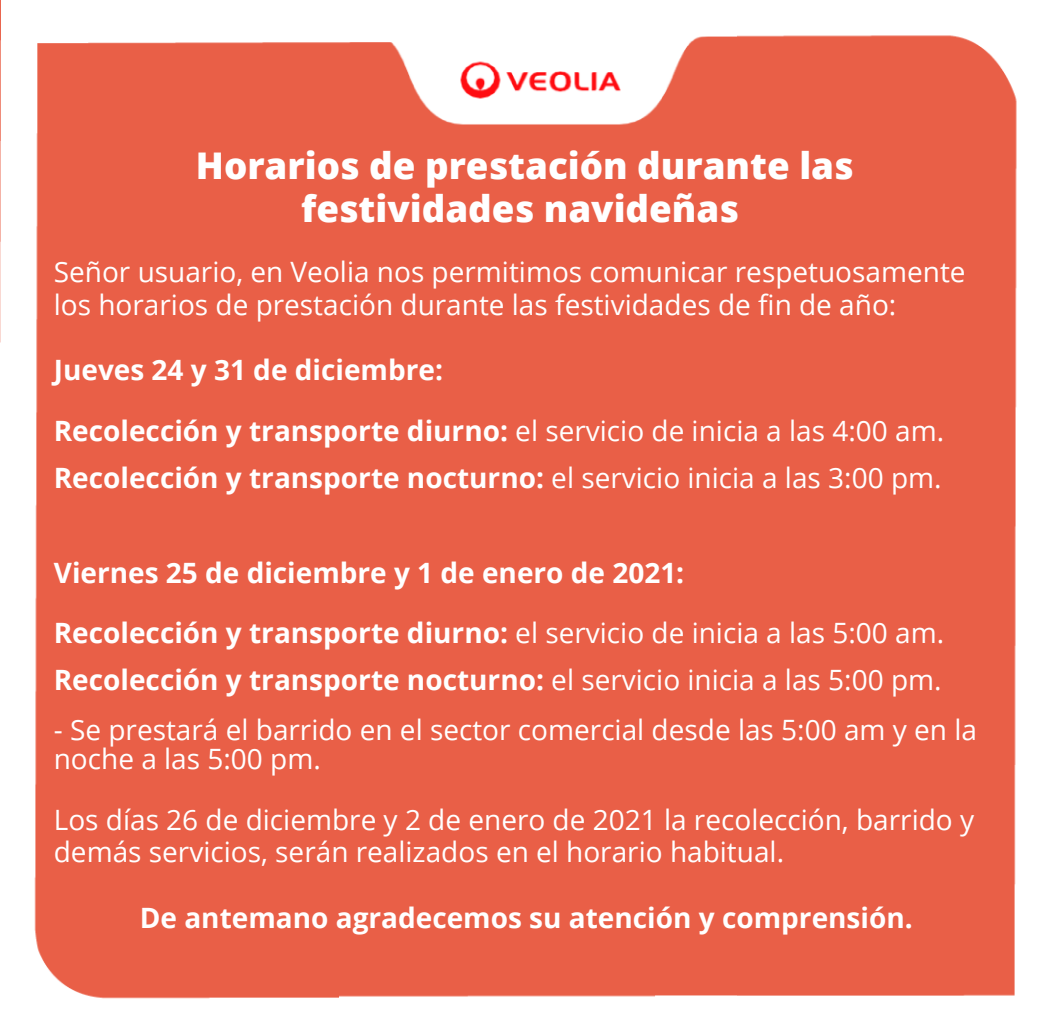
<style>
.page{position:relative;width:1050px;height:1035px;background:#fff}
.page>*{position:absolute;margin:0;border:0;box-sizing:border-box;transform-origin:0 0}
.t1{font:800 36.75px/43.4px "Open Sans";color:#fff;text-align:center}
.t2{font:700 28px "Open Sans";color:#fff}
.t3{font:28px/32.9px "Open Sans";color:#fff}
.s1{font-weight:400}
</style>
<div class="page">
<img style="left:396px;top:47px;width:259px;height:950px">
<img style="left:0;top:0;width:396px;height:999px">
<div style="left:655px;top:35px;width:362px;height:961px;background:#e95f47"></div>
<p class="t1" style="left:196px;top:143px;width:659px">Horarios de prestación durante las festividades navideñas</p>
<p class="t3" style="left:54px;top:254px;width:913px">Señor usuario, en Veolia nos permitimos comunicar respetuosamente los horarios de prestación durante las festividades de fin de año:</p>
<p class="t2" style="left:54px;top:350px;width:391px">Jueves 24 y 31 de diciembre:</p>
<p class="t2" style="left:54px;top:411px;width:892px">Recolección y transporte diurno: <span class="s1">el servicio de inicia a las 4:00 am.</span></p>
<p class="t2" style="left:54px;top:458px;width:889px">Recolección y transporte nocturno: <span class="s1">el servicio inicia a las 3:00 pm.</span></p>
<p class="t2" style="left:54px;top:552px;width:632px">Viernes 25 de diciembre y 1 de enero de 2021:</p>
<p class="t2" style="left:54px;top:613px;width:892px">Recolección y transporte diurno: <span class="s1">el servicio de inicia a las 5:00 am.</span></p>
<p class="t2" style="left:54px;top:660px;width:889px">Recolección y transporte nocturno: <span class="s1">el servicio inicia a las 5:00 pm.</span></p>
<p class="t3" style="left:54px;top:714px;width:925px;line-height:28.9px">- Se prestará el barrido en el sector comercial desde las 5:00 am y en la noche a las 5:00 pm.</p>
<p class="t3" style="left:54px;top:802px;width:922px">Los días 26 de diciembre y 2 de enero de 2021 la recolección, barrido y demás servicios, serán realizados en el horario habitual.</p>
<p class="t2" style="left:140px;top:897px;width:774px">De antemano agradecemos su atención y comprensión.</p>
</div>
